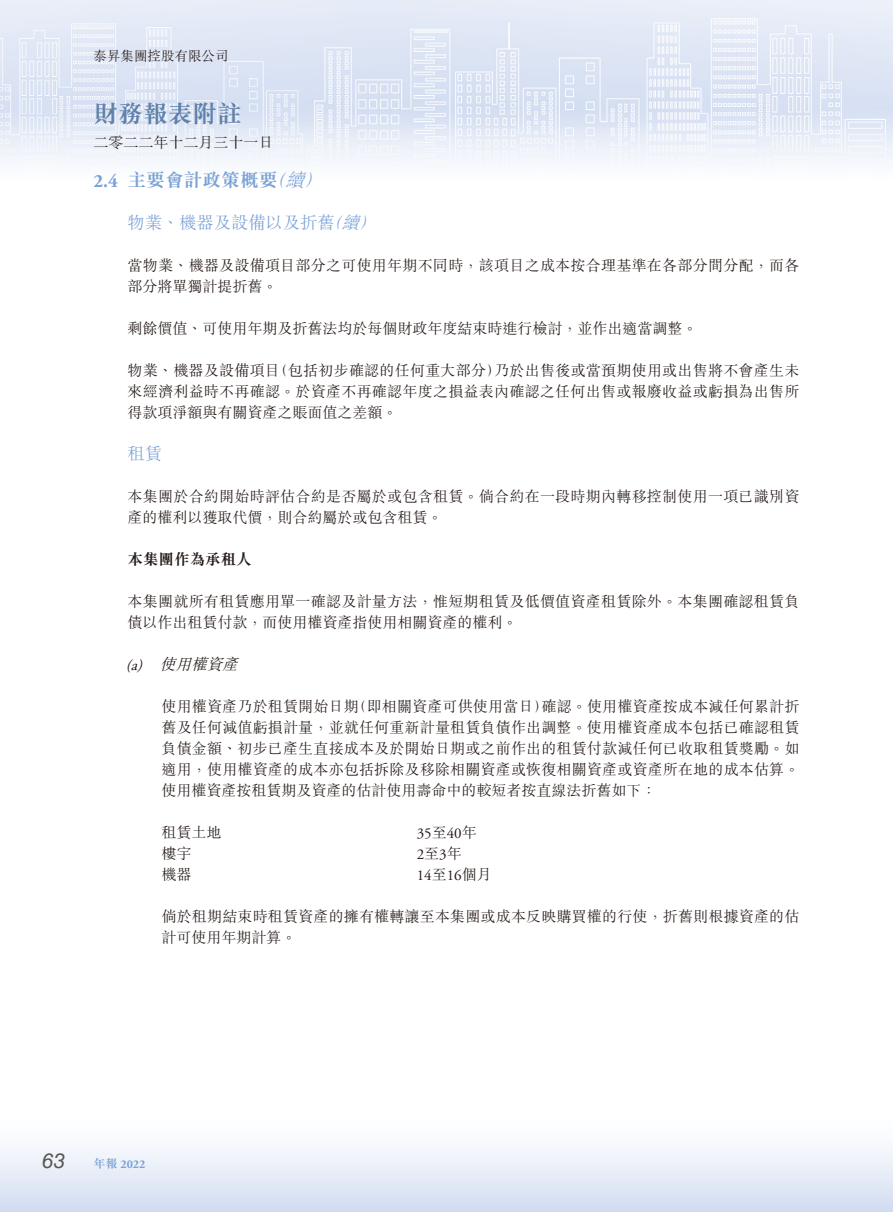
<style>
.page{position:relative;width:893px;height:1212px;background:#fff}
.page>*{position:absolute;margin:0;border:0;box-sizing:border-box;transform-origin:0 0}
.t1{font:24.75px "M Sung HK Bold E Ten B5 H";color:#6081aa}
.t2{font:italic 21px "Helvetica LT Std";color:#595857}
.t3{font:18.75px "M Sung HK Bold E Ten B5 H";color:#7aa2d6}
.t4{font:17.25px "M Sung HK Light E Ten B5 H";color:#7aa2d6}
.t5{font:15.6px "M Sung HK Bold E Ten B5 H";color:#231916}
.t6{font:italic 15.6px "M Sung HK Light E Ten B5 H";color:#231916}
.t7{font:15px/21px "M Sung HK Light E Ten B5 H";letter-spacing:.015em;color:#231916}
.t8{font:15px "Adobe Garamond Pro";color:#231916}
.t9{font:13.5px "M Sung HK Light E Ten B5 H";color:#231916}
.t10{font:700 12px "Adobe Garamond Pro";color:#7aa2d6}
.s1{font-family:"Adobe Garamond Pro";font-weight:700}
.s2{font-family:"M Sung HK Light E Ten B5 H";font-style:italic}
.s3{font-style:italic}
.s4{font-family:"Adobe Garamond Pro"}
.s5{font-family:"M Sung HK Light E Ten B5 H"}
.s6{font-family:"M Sung HK Bold E Ten B5 H";font-weight:400}
</style>
<div class="page">
<img style="left:0;top:0;width:893px;height:165px">
<div style="left:0;top:1115px;width:893px;height:97px;background:linear-gradient(to bottom,#fff,#d3ddf1)"></div>
<p class="t9" style="left:94px;top:51px;width:136px">泰昇集團控股有限公司</p>
<h1 class="t1" style="left:94px;top:104px;width:150px">財務報表附註</h1>
<p class="t7" style="left:94px;top:134px;width:181px">二零二二年十二月三十一日</p>
<p class="t3" style="left:94px;top:173px;width:235px"><span class="s1">2.4</span> 主要會計政策概要<span class="s2">（續）</span></p>
<p class="t4" style="left:128px;top:216px;width:254px">物業、機器及設備以及折舊<span class="s3">（續）</span></p>
<p class="t7" style="left:128px;top:257px;width:673px">當物業、機器及設備項目部分之可使用年期不同時，該項目之成本按合理基準在各部分間分配，而各部分將單獨計提折舊。</p>
<p class="t7" style="left:128px;top:320px;width:571px">剩餘價值、可使用年期及折舊法均於每個財政年度結束時進行檢討，並作出適當調整。</p>
<p class="t7" style="left:128px;top:362px;width:673px;text-align:justify">物業、機器及設備項目（包括初步確認的任何重大部分）乃於出售後或當預期使用或出售將不會產生未來經濟利益時不再確認。於資產不再確認年度之損益表內確認之任何出售或報廢收益或虧損為出售所得款項淨額與有關資產之賬面值之差額。</p>
<p class="t4" style="left:128px;top:447px;width:36px">租賃</p>
<p class="t7" style="left:128px;top:488px;width:673px">本集團於合約開始時評估合約是否屬於或包含租賃。倘合約在一段時期內轉移控制使用一項已識別資產的權利以獲取代價，則合約屬於或包含租賃。</p>
<p class="t5" style="left:128px;top:554px;width:126px">本集團作為承租人</p>
<p class="t7" style="left:128px;top:593px;width:673px">本集團就所有租賃應用單一確認及計量方法，惟短期租賃及低價值資產租賃除外。本集團確認租賃負債以作出租賃付款，而使用權資產指使用相關資產的權利。</p>
<p class="t6" style="left:126px;top:659px;width:117px"><span class="s4">(a)</span> 使用權資產</p>
<p class="t7" style="left:162px;top:698px;width:639px;text-align:justify">使用權資產乃於租賃開始日期（即相關資產可供使用當日）確認。使用權資產按成本減任何累計折舊及任何減值虧損計量，並就任何重新計量租賃負債作出調整。使用權資產成本包括已確認租賃負債金額、初步已產生直接成本及於開始日期或之前作出的租賃付款減任何已收取租賃獎勵。如適用，使用權資產的成本亦包括拆除及移除相關資產或恢復相關資產或資產所在地的成本估算。使用權資產按租賃期及資產的估計使用壽命中的較短者按直線法折舊如下：</p>
<p class="t7" style="left:162px;top:824px;width:61px">租賃土地</p>
<p class="t8" style="left:417px;top:826px;width:61px">35<span class="s5">至</span>40<span class="s5">年</span></p>
<p class="t7" style="left:162px;top:845px;width:31px">樓宇</p>
<p class="t8" style="left:417px;top:847px;width:46px">2<span class="s5">至</span>3<span class="s5">年</span></p>
<p class="t7" style="left:162px;top:866px;width:31px">機器</p>
<p class="t8" style="left:417px;top:868px;width:76px">14<span class="s5">至</span>16<span class="s5">個月</span></p>
<p class="t7" style="left:162px;top:908px;width:639px">倘於租期結束時租賃資產的擁有權轉讓至本集團或成本反映購買權的行使，折舊則根據資產的估計可使用年期計算。</p>
<h2 class="t2" style="left:42px;top:1153px;width:25px">63</h2>
<p class="t10" style="left:94px;top:1159px;width:53px"><span class="s6">年報</span> 2022</p>
</div>
